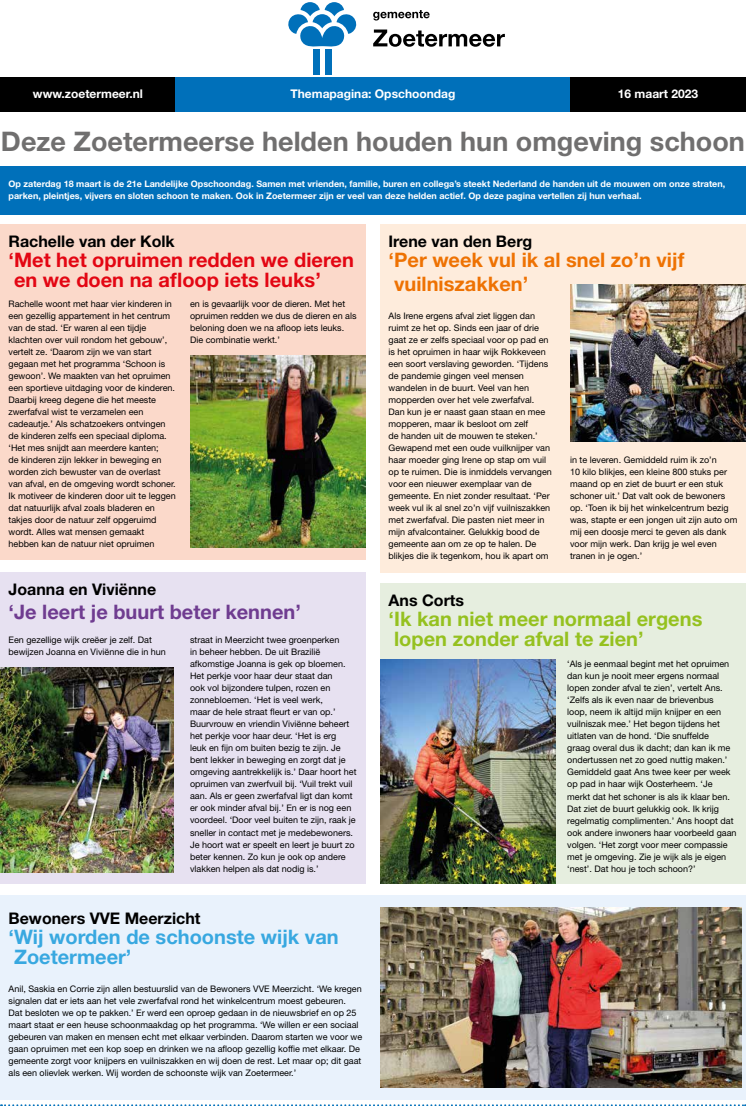
<style>
.page{position:relative;width:746px;height:1106px;background:#fff}
.page>*{position:absolute;margin:0;border:0;box-sizing:border-box;transform-origin:0 0}
.Kop{font:27px "Helvetica Neue LT Std Bd 2";color:#706f6f}
.Kop-2{font:20px/20px "Helvetica Neue LT Std Bd 2";color:#e30613}
.Kop-3{font:20px/20px "Helvetica Neue LT Std Bd 2";color:#95c11f}
.Kop-4{font:20px/24px "Helvetica Neue LT Std Bd 2";color:#ee7203}
.Kop-5{font:20px/20px "Helvetica Neue LT Std Bd 2";color:#38a8e0}
.Kop-6{font:20px "Helvetica Neue LT Std Bd 2";color:#6f3c90}
.Kop-7{font:16px "Helvetica Neue LT Std Bd 2";color:#000}
.Kop_balk{font:12px "Helvetica Neue LT Std Bd 2";color:#fff}
.Plat{font:9px/12px "Helvetica Neue LT Std Roman 2";color:#000}
.Intro{font:9px/12px "Helvetica Neue LT Std Bd 2";color:#fff}
</style>
<div class="page">
<svg style="left:373px;top:30px;width:132px;height:17px"></svg>
<svg style="left:373px;top:10px;width:56px;height:11px"></svg>
<svg style="left:288px;top:2px;width:69px;height:45px"></svg>
<div style="left:313px;top:49px;width:6px;height:25px;background:#0070ba"></div>
<div style="left:325px;top:49px;width:6px;height:25px;background:#0070ba"></div>
<div style="left:0;top:77px;width:176px;height:34px;background:#000"></div>
<div style="left:570px;top:77px;width:176px;height:34px;background:#000"></div>
<div style="left:176px;top:77px;width:394px;height:34px;background:#0070ba"></div>
<svg style="left:1px;top:1104px;width:745px;height:2px"></svg>
<div style="left:0;top:572px;width:366px;height:311px;background:#e7e1f1"></div>
<div style="left:0;top:895px;width:746px;height:204px;background:#e9f2fc"></div>
<div style="left:380px;top:224px;width:366px;height:348px;background:#feecdc"></div>
<div style="left:0;top:166px;width:746px;height:48px;background:#0070ba"></div>
<div style="left:0;top:224px;width:366px;height:335px;background:#fbd9ca"></div>
<div style="left:380px;top:583px;width:366px;height:300px;background:#e6eedf"></div>
<img style="left:380px;top:907px;width:361px;height:180px">
<img style="left:0;top:667px;width:173px;height:205px">
<img style="left:190px;top:355px;width:176px;height:192px">
<img style="left:570px;top:284px;width:176px;height:157px">
<img style="left:380px;top:659px;width:176px;height:224px">
<p class="Kop_balk" style="left:33px;top:86px;width:111px">www.zoetermeer.nl</p>
<p class="Kop_balk" style="left:290px;top:86px;width:166px">Themapagina: Opschoondag</p>
<p class="Kop_balk" style="left:617px;top:86px;width:82px">16 maart 2023</p>
<p class="Kop" style="left:1px;top:124px;width:745px">Deze Zoetermeerse helden houden hun omgeving schoon</p>
<p class="Intro" style="left:9px;top:178px;width:718px">Op zaterdag 18 maart is de 21e Landelijke Opschoondag. Samen met vrienden, familie, buren en collega’s steekt Nederland de handen uit de mouwen om onze straten, parken, pleintjes, vijvers en sloten schoon te maken. Ook in Zoetermeer zijn er veel van deze helden actief. Op deze pagina vertellen zij hun verhaal.</p>
<p class="Kop-7" style="left:9px;top:231px;width:168px">Rachelle van der Kolk</p>
<p class="Kop-2" style="left:9px;top:249px;width:347px">‘Met het opruimen redden we dieren en we doen na afloop iets leuks’</p>
<p class="Plat" style="left:9px;top:298px;width:169px">Rachelle woont met haar vier kinderen in een gezellig appartement in het centrum van de stad. ‘Er waren al een tijdje klachten over vuil rondom het gebouw’, vertelt ze. ‘Daarom zijn we van start gegaan met het programma ‘Schoon is gewoon’. We maakten van het opruimen een sportieve uitdaging voor de kinderen.<br>Daarbij kreeg degene die het meeste zwerfafval wist te verzamelen een cadeautje.’ Als schatzoekers ontvingen de kinderen zelfs een speciaal diploma. ‘Het mes snijdt aan meerdere kanten;<br>de kinderen zijn lekker in beweging en worden zich bewuster van de overlast van afval, en de omgeving wordt schoner.<br>Ik motiveer de kinderen door uit te leggen dat natuurlijk afval zoals bladeren en takjes door de natuur zelf opgeruimd wordt. Alles wat mensen gemaakt hebben kan de natuur niet opruimen</p>
<p class="Plat" style="left:190px;top:298px;width:168px">en is gevaarlijk voor de dieren. Met het opruimen redden we dus de dieren en als beloning doen we na afloop iets leuks.<br>Die combinatie werkt.’</p>
<p class="Kop-7" style="left:388px;top:231px;width:145px">Irene van den Berg</p>
<p class="Kop-4" style="left:388px;top:247px;width:297px">‘Per week vul ik al snel zo’n vijf vuilniszakken’</p>
<p class="Plat" style="left:388px;top:310px;width:165px">Als Irene ergens afval ziet liggen dan ruimt ze het op. Sinds een jaar of drie gaat ze er zelfs speciaal voor op pad en is het opruimen in haar wijk Rokkeveen een soort verslaving geworden. ‘Tijdens de pandemie gingen veel mensen wandelen in de buurt. Veel van hen mopperden over het vele zwerfafval.<br>Dan kun je er naast gaan staan en mee mopperen, maar ik besloot om zelf<br>de handen uit de mouwen te steken.’ Gewapend met een oude vuilknijper van haar moeder ging Irene op stap om vuil op te ruimen. Die is inmiddels vervangen voor een nieuwer exemplaar van de gemeente. En niet zonder resultaat. ‘Per week vul ik al snel zo’n vijf vuilniszakken met zwerfafval. Die pasten niet meer in mijn afvalcontainer. Gelukkig bood de gemeente aan om ze op te halen. De blikjes die ik tegenkom, hou ik apart om</p>
<p class="Plat" style="left:570px;top:454px;width:169px">in te leveren. Gemiddeld ruim ik zo’n<br>10 kilo blikjes, een kleine 800 stuks per maand op en ziet de buurt er een stuk schoner uit.’ Dat valt ook de bewoners op. ‘Toen ik bij het winkelcentrum bezig was, stapte er een jongen uit zijn auto om mij een doosje merci te geven als dank voor mijn werk. Dan krijg je wel even tranen in je ogen.’</p>
<p class="Kop-7" style="left:9px;top:579px;width:149px">Joanna en Viviënne</p>
<p class="Kop-6" style="left:9px;top:599px;width:294px">‘Je leert je buurt beter kennen’</p>
<p class="Plat" style="left:9px;top:634px;width:159px">Een gezellige wijk creëer je zelf. Dat bewijzen Joanna en Viviënne die in hun</p>
<p class="Plat" style="left:190px;top:634px;width:168px">straat in Meerzicht twee groenperken<br>in beheer hebben. De uit Brazilië afkomstige Joanna is gek op bloemen.<br>Het perkje voor haar deur staat dan<br>ook vol bijzondere tulpen, rozen en zonnebloemen. ‘Het is veel werk,<br>maar de hele straat fleurt er van op.’ Buurvrouw en vriendin Viviënne beheert het perkje voor haar deur. ‘Het is erg<br>leuk en fijn om buiten bezig te zijn. Je bent lekker in beweging en zorgt dat je omgeving aantrekkelijk is.’ Daar hoort het opruimen van zwerfvuil bij. ‘Vuil trekt vuil aan. Als er geen zwerfafval ligt dan komt er ook minder afval bij.’ En er is nog een voordeel. ‘Door veel buiten te zijn, raak je sneller in contact met je medebewoners.<br>Je hoort wat er speelt en leert je buurt zo beter kennen. Zo kun je ook op andere vlakken helpen als dat nodig is.’</p>
<p class="Kop-7" style="left:9px;top:908px;width:194px">Bewoners VVE Meerzicht</p>
<p class="Kop-5" style="left:9px;top:926px;width:332px">‘Wij worden de schoonste wijk van<br>Zoetermeer’</p>
<p class="Plat" style="left:9px;top:982px;width:355px">Anil, Saskia en Corrie zijn allen bestuurslid van de Bewoners VVE Meerzicht. ‘We kregen signalen dat er iets aan het vele zwerfafval rond het winkelcentrum moest gebeuren.<br>Dat besloten we op te pakken.’ Er werd een oproep gedaan in de nieuwsbrief en op 25 maart staat er een heuse schoonmaakdag op het programma. ‘We willen er een sociaal gebeuren van maken en mensen echt met elkaar verbinden. Daarom starten we voor we gaan opruimen met een kop soep en drinken we na afloop gezellig koffie met elkaar. De gemeente zorgt voor knijpers en vuilniszakken en wij doen de rest. Let maar op; dit gaat als een olievlek werken. Wij worden de schoonste wijk van Zoetermeer.’</p>
<p class="Kop-7" style="left:388px;top:590px;width:77px">Ans Corts</p>
<p class="Kop-3" style="left:388px;top:608px;width:315px">‘Ik kan niet meer normaal ergens lopen zonder afval te zien’</p>
<p class="Plat" style="left:567px;top:658px;width:171px">‘Als je eenmaal begint met het opruimen dan kun je nooit meer ergens normaal lopen zonder afval te zien’, vertelt Ans. ‘Zelfs als ik even naar de brievenbus<br>loop, neem ik altijd mijn knijper en een vuilniszak mee.’ Het begon tijdens het uitlaten van de hond. ‘Die snuffelde<br>graag overal dus ik dacht; dan kan ik me ondertussen net zo goed nuttig maken.’ Gemiddeld gaat Ans twee keer per week op pad in haar wijk Oosterheem. ‘Je merkt dat het schoner is als ik klaar ben.<br>Dat ziet de buurt gelukkig ook. Ik krijg regelmatig complimenten.’ Ans hoopt dat ook andere inwoners haar voorbeeld gaan volgen. ‘Het zorgt voor meer compassie met je omgeving. Zie je wijk als je eigen ‘nest’. Dat hou je toch schoon?’</p>
</div>
